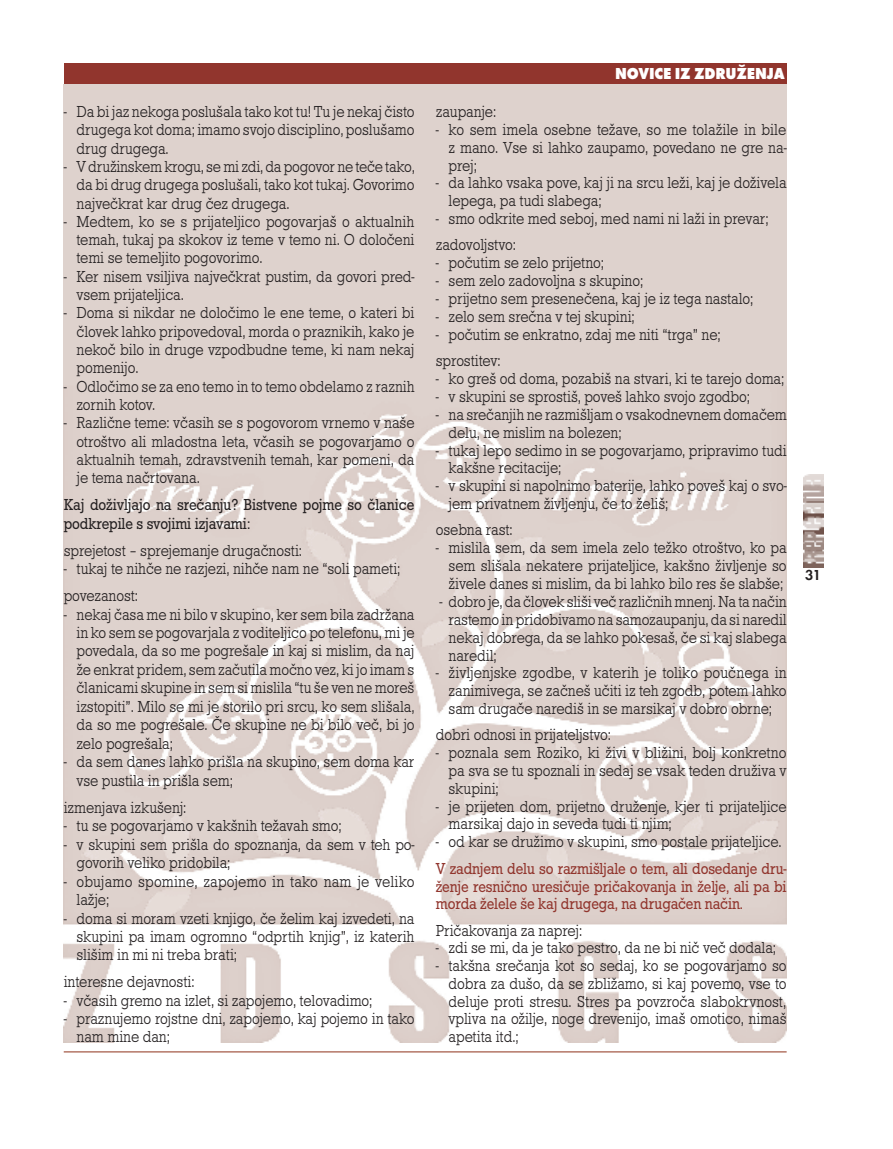
<style>
.page{position:relative;width:893px;height:1149px;background:#fff}
.page>*{position:absolute;margin:0;border:0;box-sizing:border-box;transform-origin:0 0}
.Tekst_osnovni{font:16.5px/17.9px "Roctus TEE Ligh";letter-spacing:-.01em;color:#231f20;text-align:justify;scale:.9 1}
.Tekst_osnovni-2{font:16.5px/17.9px "Roctus TEE";letter-spacing:-.01em;color:#91352d;text-align:justify;scale:.9 1}
.Tekst_osnovni-3{font:16.5px/18.5px "Roctus TEE";letter-spacing:-.005em;color:#231f20;scale:.9 1}
.Tekst_naslov{font:700 16.5px "Futura TEE Extr";letter-spacing:-.01em;color:#fff;scale:.9 1}
.t1{font:600 15px "Futura TEE";color:#231f20}
</style>
<div class="page">
<hr style="left:64px;top:1050px;width:723px;height:2px;background:#b47667">
<img style="left:804px;top:474px;width:19px;height:93px">
<img style="left:64px;top:84px;width:723px;height:958px">
<div style="left:64px;top:64px;width:722px;height:20px;background:#91352d"></div>
<p class="Tekst_osnovni" style="left:77px;top:102px;width:377px;line-height:18.3px;text-indent:-13px">- Da bi jaz nekoga poslušala tako kot tu! Tu je nekaj čisto drugega kot doma; imamo svojo disciplino, poslušamo drug drugega.</p>
<p class="Tekst_osnovni" style="left:77px;top:157px;width:377px;line-height:18.3px;text-indent:-13px">- V družinskem krogu, se mi zdi, da pogovor ne teče tako, da bi drug drugega poslušali, tako kot tukaj. Govorimo največkrat kar drug čez drugega.</p>
<p class="Tekst_osnovni" style="left:77px;top:212px;width:377px;line-height:18.3px;text-indent:-13px">- Medtem, ko se s prijateljico pogovarjaš o aktualnih temah, tukaj pa skokov iz teme v temo ni. O določeni temi se temeljito pogovorimo.</p>
<p class="Tekst_osnovni" style="left:77px;top:267px;width:377px;line-height:18.3px;text-indent:-13px">- Ker nisem vsiljiva največkrat pustim, da govori pred&shy;vsem prijateljica.</p>
<p class="Tekst_osnovni" style="left:77px;top:304px;width:377px;line-height:18.3px;text-indent:-13px">- Doma si nikdar ne določimo le ene teme, o kateri bi človek lahko pripovedoval, morda o praznikih, kako je nekoč bilo in druge vzpodbudne teme, ki nam nekaj pomenijo.</p>
<p class="Tekst_osnovni" style="left:77px;top:377px;width:377px;line-height:18.3px;text-indent:-13px">- Odločimo se za eno temo in to temo obdelamo z raznih zornih kotov.</p>
<p class="Tekst_osnovni" style="left:77px;top:414px;width:377px;line-height:18.3px;text-indent:-13px">- Različne teme: včasih se s pogovorom vrnemo v naše otroštvo ali mladostna leta, včasih se pogovarjamo o aktualnih temah, zdravstvenih temah, kar pomeni, da je tema načrtovana.</p>
<p class="Tekst_osnovni-3" style="left:64px;top:495px;width:391px">Kaj doživljajo na srečanju? Bistvene pojme so članice podkrepile s svojimi izjavami:</p>
<p class="Tekst_osnovni" style="left:64px;top:541px;width:266px">sprejetost – sprejemanje drugačnosti:</p>
<p class="Tekst_osnovni" style="left:64px;top:559px;width:376px">- tukaj te nihče ne razjezi, nihče nam ne “soli pameti;</p>
<p class="Tekst_osnovni" style="left:64px;top:586px;width:84px">povezanost:</p>
<p class="Tekst_osnovni" style="left:77px;top:605px;width:377px;line-height:18.5px;text-indent:-13px">- nekaj časa me ni bilo v skupino, ker sem bila zadržana in ko sem se pogovarjala z voditeljico po telefonu, mi je povedala, da so me pogrešale in kaj si mislim, da naj že enkrat pridem, sem začutila močno vez, ki jo imam s članicami skupine in sem si mislila “tu še ven ne moreš izstopiti”. Milo se mi je storilo pri srcu, ko sem slišala, da so me pogrešale. Če skupine ne bi bilo več, bi jo zelo pogrešala;</p>
<p class="Tekst_osnovni" style="left:77px;top:752px;width:377px;line-height:18.5px;text-indent:-13px">- da sem danes lahko prišla na skupino, sem doma kar vse pustila in prišla sem;</p>
<p class="Tekst_osnovni" style="left:64px;top:798px;width:138px">izmenjava izkušenj:</p>
<p class="Tekst_osnovni" style="left:64px;top:816px;width:310px">- tu se pogovarjamo v kakšnih težavah smo;</p>
<p class="Tekst_osnovni" style="left:77px;top:834px;width:377px;line-height:18.5px;text-indent:-13px">- v skupini sem prišla do spoznanja, da sem v teh po&shy;govorih veliko pridobila;</p>
<p class="Tekst_osnovni" style="left:77px;top:871px;width:377px;line-height:18.5px;text-indent:-13px">- obujamo spomine, zapojemo in tako nam je veliko lažje;</p>
<p class="Tekst_osnovni" style="left:77px;top:908px;width:377px;line-height:18.5px;text-indent:-13px">- doma si moram vzeti knjigo, če želim kaj izvedeti, na skupini pa imam ogromno “odprtih knjig”, iz katerih slišim in mi ni treba brati;</p>
<p class="Tekst_osnovni" style="left:64px;top:972px;width:147px">interesne dejavnosti:</p>
<p class="Tekst_osnovni" style="left:64px;top:991px;width:344px">- včasih gremo na izlet, si zapojemo, telovadimo;</p>
<p class="Tekst_osnovni" style="left:77px;top:1009px;width:377px;line-height:18.3px;text-indent:-13px">- praznujemo rojstne dni, zapojemo, kaj pojemo in tako nam mine dan;</p>
<p class="Tekst_naslov" style="left:615px;top:64px;width:190px">NOVICE IZ ZDRUŽENJA</p>
<p class="Tekst_osnovni" style="left:436px;top:103px;width:69px">zaupanje:</p>
<p class="Tekst_osnovni" style="left:449px;top:120px;width:377px;text-indent:-13px">- ko sem imela osebne težave, so me tolažile in bile z mano. Vse si lahko zaupamo, povedano ne gre na&shy;prej;</p>
<p class="Tekst_osnovni" style="left:449px;top:174px;width:377px;text-indent:-13px">- da lahko vsaka pove, kaj ji na srcu leži, kaj je doživela lepega, pa tudi slabega;</p>
<p class="Tekst_osnovni" style="left:436px;top:210px;width:371px">- smo odkrite med seboj, med nami ni laži in prevar;</p>
<p class="Tekst_osnovni" style="left:436px;top:236px;width:90px">zadovoljstvo:</p>
<p class="Tekst_osnovni" style="left:436px;top:254px;width:188px">- počutim se zelo prijetno;</p>
<p class="Tekst_osnovni" style="left:436px;top:272px;width:232px">- sem zelo zadovoljna s skupino;</p>
<p class="Tekst_osnovni" style="left:436px;top:290px;width:354px">- prijetno sem presenečena, kaj je iz tega nastalo;</p>
<p class="Tekst_osnovni" style="left:436px;top:307px;width:222px">- zelo sem srečna v tej skupini;</p>
<p class="Tekst_osnovni" style="left:436px;top:325px;width:318px">- počutim se enkratno, zdaj me niti “trga” ne;</p>
<p class="Tekst_osnovni" style="left:436px;top:352px;width:74px">sprostitev:</p>
<p class="Tekst_osnovni" style="left:436px;top:370px;width:389px">- ko greš od doma, pozabiš na stvari, ki te tarejo doma;</p>
<p class="Tekst_osnovni" style="left:436px;top:387px;width:351px">- v skupini se sprostiš, poveš lahko svojo zgodbo;</p>
<p class="Tekst_osnovni" style="left:449px;top:405px;width:377px;text-indent:-13px">- na srečanjih ne razmišljam o vsakodnevnem domačem delu, ne mislim na bolezen;</p>
<p class="Tekst_osnovni" style="left:449px;top:441px;width:377px;text-indent:-13px">- tukaj lepo sedimo in se pogovarjamo, pripravimo tudi kakšne recitacije;</p>
<p class="Tekst_osnovni" style="left:449px;top:477px;width:377px;text-indent:-13px">- v skupini si napolnimo baterije, lahko poveš kaj o svo&shy;jem privatnem življenju, če to želiš;</p>
<p class="Tekst_osnovni" style="left:436px;top:521px;width:87px">osebna rast:</p>
<p class="Tekst_osnovni" style="left:449px;top:539px;width:377px;text-indent:-13px">- mislila sem, da sem imela zelo težko otroštvo, ko pa sem slišala nekatere prijateljice, kakšno življenje so živele danes si mislim, da bi lahko bilo res še slabše;</p>
<p class="Tekst_osnovni" style="left:449px;top:592px;width:377px;text-indent:-9px">- dobro je, da človek sliši več različnih mnenj. Na ta način rastemo in pridobivamo na samozaupanju, da si naredil nekaj dobrega, da se lahko pokesaš, če si kaj slabega naredil;</p>
<p class="Tekst_osnovni" style="left:449px;top:664px;width:377px;text-indent:-13px">- življenjske zgodbe, v katerih je toliko poučnega in zanimivega, se začneš učiti iz teh zgodb, potem lahko sam drugače narediš in se marsikaj v dobro obrne;</p>
<p class="Tekst_osnovni" style="left:436px;top:726px;width:196px">dobri odnosi in prijateljstvo:</p>
<p class="Tekst_osnovni" style="left:449px;top:743px;width:377px;text-indent:-13px">- poznala sem Roziko, ki živi v bližini, bolj konkretno pa sva se tu spoznali in sedaj se vsak teden druživa v skupini;</p>
<p class="Tekst_osnovni" style="left:449px;top:797px;width:377px;text-indent:-13px">- je prijeten dom, prijetno druženje, kjer ti prijateljice marsikaj dajo in seveda tudi ti njim;</p>
<p class="Tekst_osnovni" style="left:436px;top:832px;width:386px">- od kar se družimo v skupini, smo postale prijateljice.</p>
<p class="Tekst_osnovni-2" style="left:436px;top:859px;width:391px">V zadnjem delu so razmišljale o tem, ali dosedanje dru&shy;ženje resnično uresičuje pričakovanja in želje, ali pa bi morda želele še kaj drugega, na drugačen način.</p>
<p class="Tekst_osnovni" style="left:436px;top:921px;width:164px">Pričakovanja za naprej:</p>
<p class="Tekst_osnovni" style="left:436px;top:938px;width:380px">- zdi se mi, da je tako pestro, da ne bi nič več dodala;</p>
<p class="Tekst_osnovni" style="left:449px;top:956px;width:377px;text-indent:-13px">- takšna srečanja kot so sedaj, ko se pogovarjamo so dobra za dušo, da se zbližamo, si kaj povemo, vse to deluje proti stresu. Stres pa povzroča slabokrvnost, vpliva na ožilje, noge drevenijo, imaš omotico, nimaš apetita itd.;</p>
<p class="t1" style="left:805px;top:565px;width:17px">31</p>
</div>
